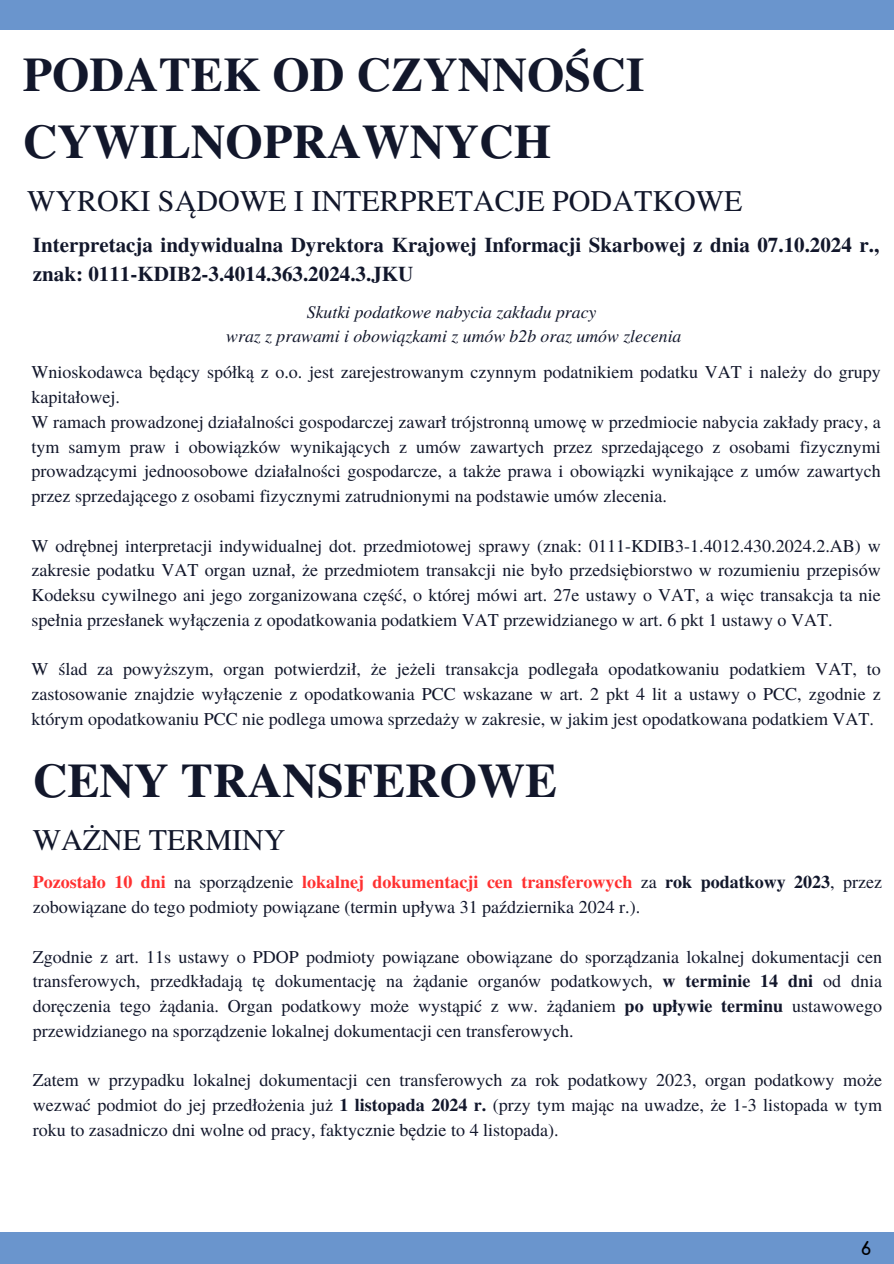
<style>
.page{position:relative;width:894px;height:1264px;background:#fff}
.page>*{position:absolute;margin:0;border:0;box-sizing:border-box;transform-origin:0 0}
.t1{font:700 48px/66.3px "Te X Gyre Termes";color:#12172b}
.t2{font:30px "Te X Gyre Termes";color:#12172b}
.t3{font:700 21px/29.2px "Te X Gyre Termes";color:#12172b}
.t4{font:18px/24.8px "Te X Gyre Termes";color:#12172b;text-align:justify}
.t5{font:700 18px "Comfortaa";color:#000}
.t6{font:italic 17.7px "Te X Gyre Termes";color:#12172b}
.s1{font-weight:700;color:#ff3131}
.s2{font-weight:700}
</style>
<div class="page">
<div style="left:0;top:0;width:893px;height:29px;background:#6a95cd"></div>
<div style="left:0;top:1231px;width:893px;height:32px;background:#6a95cd"></div>
<p class="t1" style="left:23px;top:40px;width:623px">PODATEK OD CZYNNOŚCI<br>CYWILNOPRAWNYCH</p>
<p class="t2" style="left:27px;top:179px;width:716px">WYROKI SĄDOWE I INTERPRETACJE PODATKOWE</p>
<p class="t3" style="left:33px;top:229px;width:847px">Interpretacja indywidualna Dyrektora Krajowej Informacji Skarbowej z dnia 07.10.2024 r., znak: 0111-KDIB2-3.4014.363.2024.3.JKU</p>
<h2 class="t6" style="left:307px;top:299px;width:291px">Skutki podatkowe nabycia zakładu pracy</h2>
<h3 class="t6" style="left:226px;top:323px;width:456px">wraz z prawami i obowiązkami z umów b2b oraz umów zlecenia</h3>
<p class="t4" style="left:32px;top:359px;width:850px">Wnioskodawca będący spółką z o.o. jest zarejestrowanym czynnym podatnikiem podatku VAT i należy do grupy kapitałowej.</p>
<p class="t4" style="left:32px;top:408px;width:850px">W ramach prowadzonej działalności gospodarczej zawarł trójstronną umowę w przedmiocie nabycia zakłady pracy, a tym samym praw i obowiązków wynikających z umów zawartych przez sprzedającego z osobami fizycznymi prowadzącymi jednoosobowe działalności gospodarcze, a także prawa i obowiązki wynikające z umów zawartych przez sprzedającego z osobami fizycznymi zatrudnionymi na podstawie umów zlecenia.</p>
<p class="t4" style="left:32px;top:532px;width:850px">W odrębnej interpretacji indywidualnej dot. przedmiotowej sprawy (znak: 0111-KDIB3-1.4012.430.2024.2.AB) w zakresie podatku VAT organ uznał, że przedmiotem transakcji nie było przedsiębiorstwo w rozumieniu przepisów Kodeksu cywilnego ani jego zorganizowana część, o której mówi art. 27e ustawy o VAT, a więc transakcja ta nie spełnia przesłanek wyłączenia z opodatkowania podatkiem VAT przewidzianego w art. 6 pkt 1 ustawy o VAT.</p>
<h1 class="t4" style="left:32px;top:656px;width:850px">W ślad za powyższym, organ potwierdził, że jeżeli transakcja podlegała opodatkowaniu podatkiem VAT, to zastosowanie znajdzie wyłączenie z opodatkowania PCC wskazane w art. 2 pkt 4 lit a ustawy o PCC, zgodnie z którym opodatkowaniu PCC nie podlega umowa sprzedaży w zakresie, w jakim jest opodatkowana podatkiem VAT.</h1>
<p class="t1" style="left:33px;top:745px;width:525px">CENY TRANSFEROWE</p>
<p class="t2" style="left:33px;top:818px;width:254px">WAŻNE TERMINY</p>
<h2 class="t4" style="left:33px;top:869px;width:850px"><span class="s1">Pozostało 10 dni</span> na sporządzenie <span class="s1">lokalnej dokumentacji cen transferowych</span> za <span class="s2">rok podatkowy 2023</span>, przez zobowiązane do tego podmioty powiązane (termin upływa 31 października 2024 r.).</h2>
<p class="t4" style="left:33px;top:943px;width:850px">Zgodnie z art. 11s ustawy o PDOP podmioty powiązane obowiązane do sporządzania lokalnej dokumentacji cen transferowych, przedkładają tę dokumentację na żądanie organów podatkowych, <span class="s2">w terminie 14 dni</span> od dnia doręczenia tego żądania. Organ podatkowy może wystąpić z ww. żądaniem <span class="s2">po upływie terminu</span> ustawowego przewidzianego na sporządzenie lokalnej dokumentacji cen transferowych.</p>
<p class="t4" style="left:33px;top:1067px;width:850px">Zatem w przypadku lokalnej dokumentacji cen transferowych za rok podatkowy 2023, organ podatkowy może wezwać podmiot do jej przedłożenia już <span class="s2">1 listopada 2024 r.</span> (przy tym mając na uwadze, że 1-3 listopada w tym roku to zasadniczo dni wolne od pracy, faktycznie będzie to 4 listopada).</p>
<h1 class="t5" style="left:860px;top:1238px;width:12px">6</h1>
</div>
